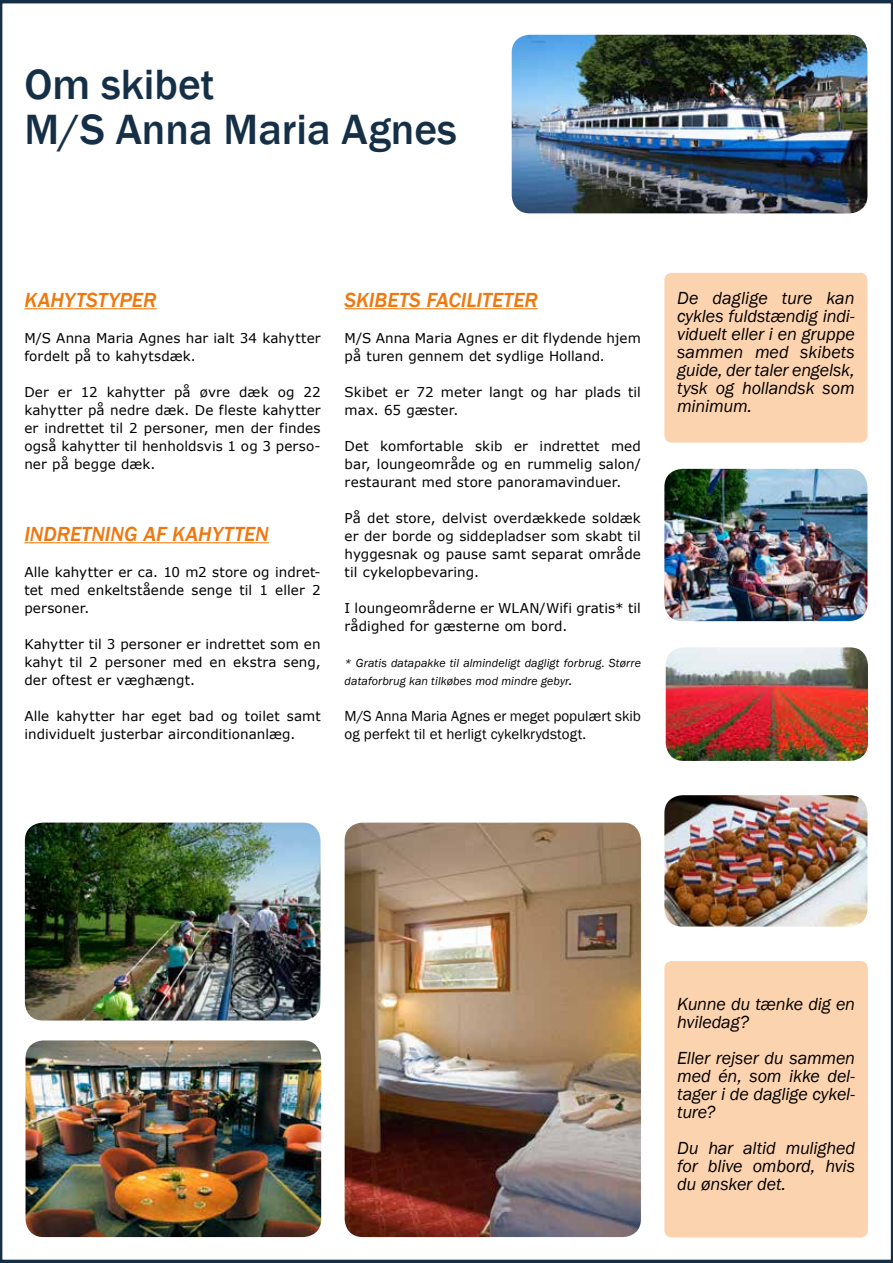
<style>
.page{position:relative;width:893px;height:1263px;background:#fff}
.page>*{position:absolute;margin:0;border:0;box-sizing:border-box;transform-origin:0 0}
.t1{font:500 43.5px/45px "Franklin Gothic";color:#153046}
.t2{font:italic 500 21px "Franklin Gothic";color:#ef770d}
.t3{font:italic 18px/18px "Franklin Gothic";letter-spacing:-.01em;color:#000;text-align:justify}
.t4{font:15px/18px "Franklin Gothic";color:#000}
.t5{font:13.5px/18px "Verdana";letter-spacing:.005em;color:#000}
.t6{font:italic 12px/18px "Franklin Gothic";letter-spacing:.01em;color:#000}
.s1{font-size:15px}
</style>
<div class="page">
<img style="left:0;top:0;width:893px;height:1263px">
<h1 class="t1" style="left:24px;top:62px;width:434px">Om skibet<br>M/S Anna Maria Agnes</h1>
<h2 class="t2" style="left:24px;top:287px;width:134px">KAHYTSTYPER</h2>
<p class="t5" style="left:24px;top:329px;width:298px">M/S Anna Maria Agnes har ialt 34 kahytter fordelt på to kahytsdæk.</p>
<p class="t5" style="left:24px;top:383px;width:298px;text-align:justify">Der er 12 kahytter på øvre dæk og 22 kahytter på nedre dæk. De fleste kahytter er indrettet til 2 personer, men der findes også kahytter til henholdsvis 1 og 3 perso&shy;ner på begge dæk.</p>
<h2 class="t2" style="left:24px;top:521px;width:246px">INDRETNING AF KAHYTTEN</h2>
<p class="t5" style="left:24px;top:563px;width:298px;text-align:justify">Alle kahytter er ca. 10 m2 store og indret&shy;tet med enkeltstående senge til 1 eller 2 personer.</p>
<p class="t5" style="left:24px;top:635px;width:298px;text-align:justify">Kahytter til 3 personer er indrettet som en kahyt til 2 personer med en ekstra seng, der oftest er væghængt.</p>
<p class="t5" style="left:24px;top:707px;width:298px">Alle kahytter har eget bad og toilet samt individuelt justerbar airconditionanlæg.</p>
<h2 class="t2" style="left:345px;top:287px;width:195px">SKIBETS FACILITETER</h2>
<p class="t5" style="left:345px;top:329px;width:298px">M/S Anna Maria Agnes er dit flydende hjem på turen gennem det sydlige Holland.</p>
<p class="t5" style="left:345px;top:383px;width:298px">Skibet er 72 meter langt og har plads til max. 65 gæster.</p>
<p class="t5" style="left:345px;top:437px;width:298px;text-align:justify">Det komfortable skib er indrettet med bar, loungeområde og en rummelig salon/ restaurant med store panoramavinduer.</p>
<p class="t5" style="left:345px;top:509px;width:298px;text-align:justify">På det store, delvist overdækkede soldæk er der borde og siddepladser som skabt til hyggesnak og pause samt separat område til cykelopbevaring.</p>
<p class="t5" style="left:345px;top:599px;width:298px">I loungeområderne er WLAN/Wifi gratis* til rådighed for gæsterne om bord.</p>
<p class="t6" style="left:345px;top:654px;width:298px">* Gratis datapakke til almindeligt dagligt forbrug. Større dataforbrug kan tilkøbes mod mindre gebyr<span class="s1">.</span></p>
<p class="t4" style="left:345px;top:707px;width:298px">M/S Anna Maria Agnes er meget populært skib og perfekt til et herligt cykelkrydstogt.</p>
<h3 class="t3" style="left:677px;top:289px;width:179px">De daglige ture kan cykles fuldstændig indi&shy;viduelt eller i en gruppe sammen med skibets guide, der taler engelsk, tysk og hollandsk som minimum.</h3>
<h3 class="t3" style="left:677px;top:995px;width:179px">Kunne du tænke dig en hviledag?</h3>
<h3 class="t3" style="left:677px;top:1049px;width:179px">Eller rejser du sammen med én, som ikke del&shy;tager i de daglige cykel&shy;ture?</h3>
<h3 class="t3" style="left:677px;top:1139px;width:179px">Du har altid mulighed for blive ombord, hvis du ønsker det.</h3>
</div>
